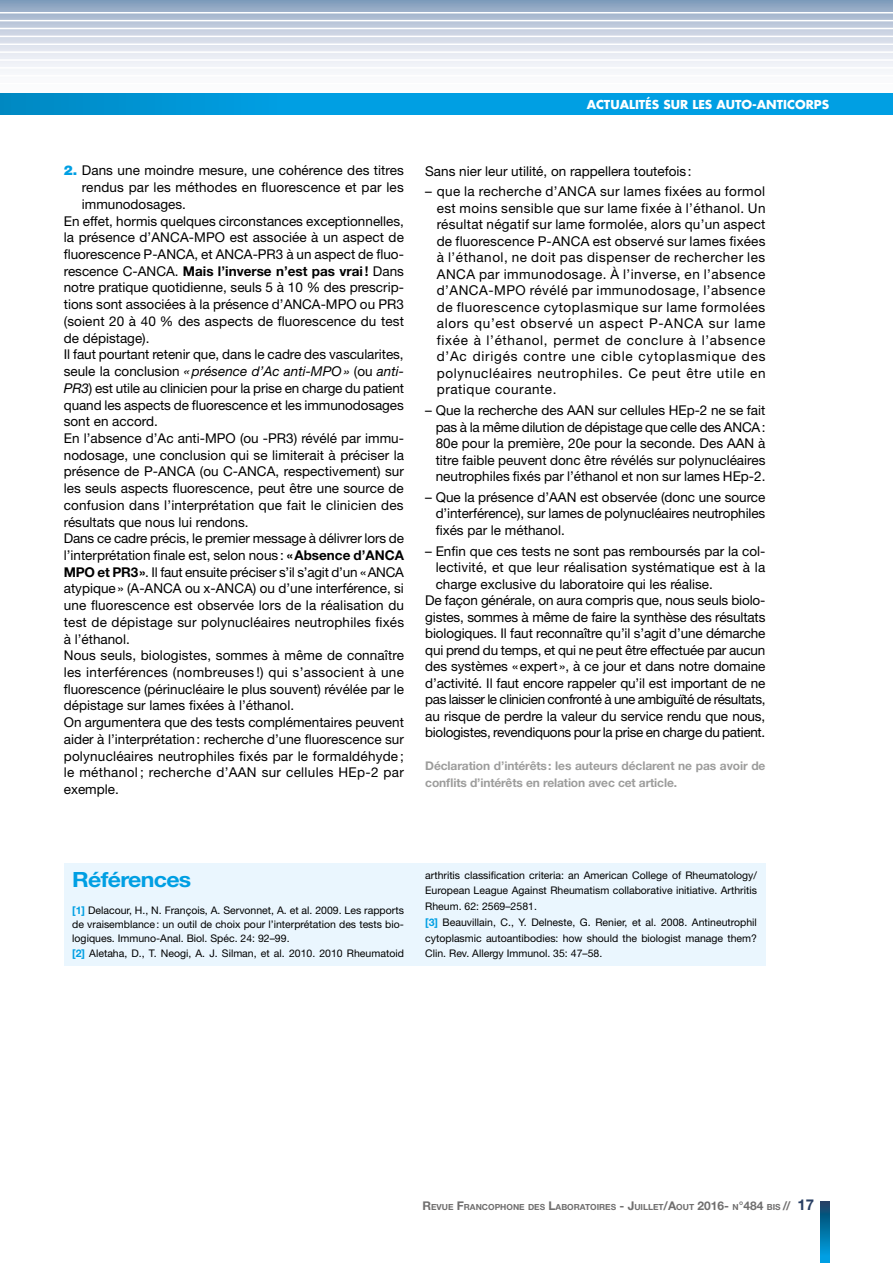
<style>
.page{position:relative;width:893px;height:1263px;background:#fff}
.page>*{position:absolute;margin:0;border:0;box-sizing:border-box;transform-origin:0 0}
.t1{font:700 21px "Helvetica Neue LT Std";letter-spacing:-.03em;color:#009fe3;scale:1.1 1}
.t2{font:13.5px/16.5px "Helvetica Neue LT Std";color:#000;text-align:justify}
.t3{font:13.5px "Helvetica Neue LT Std";letter-spacing:-.025em;color:#000}
.t4{font:13.5px "Helvetica Neue LT Std";letter-spacing:.025em;color:#000}
.t5{font:italic 13.5px "Helvetica Neue LT Std";color:#000}
.t6{font:700 13.5px "Helvetica Neue LT Std";color:#000}
.t7{font:700 12px/16.5px "Helvetica Neue LT Std";letter-spacing:-.01em;color:#9d9d9c}
.t8{font:700 12px "Futura Std";color:#fff}
.t9{font:10.5px/15.1px "Helvetica Neue LT Std";color:#000;text-align:justify}
.t10{font:700 8.4px "Helvetica Neue LT Std";color:#706f6f}
.s1{font-weight:900;color:#009fe3}
.s2{font-weight:400}
.s3{font-style:normal}
.s4{font-style:italic}
.s5{font-weight:700}
.s6{font-weight:700;color:#009fe3}
.s7{font-size:12px}
.s8{font-size:15px;color:#283f64}
</style>
<div class="page">
<svg style="left:0;top:0;width:893px;height:94px"></svg>
<hr style="left:0;top:12px;width:893px;height:2px;background:#fff">
<hr style="left:0;top:28px;width:893px;height:1px;background:#fff">
<hr style="left:0;top:44px;width:893px;height:1px;background:#fff">
<hr style="left:0;top:59px;width:893px;height:2px;background:#fff">
<hr style="left:0;top:75px;width:893px;height:2px;background:#fff">
<hr style="left:0;top:20px;width:893px;height:1px;background:#fff">
<hr style="left:0;top:36px;width:893px;height:1px;background:#fff">
<hr style="left:0;top:51px;width:893px;height:2px;background:#fff">
<hr style="left:0;top:67px;width:893px;height:2px;background:#fff">
<hr style="left:0;top:83px;width:893px;height:1px;background:#fff">
<div style="left:0;top:94px;width:893px;height:21px;background:linear-gradient(to right,#0093d1,#00a4ea)"></div>
<svg style="left:820px;top:1201px;width:9px;height:62px"></svg>
<div style="left:64px;top:863px;width:701px;height:102px;background:#eaf6fe"></div>
<p class="t8" style="left:587px;top:97px;width:244px">ACTUALITÉS SUR LES AUTO-ANTICORPS</p>
<p class="t2" style="left:64px;top:162px;width:342px"><span class="s1">2.</span> Dans une moindre mesure, une cohérence des titres</p>
<p class="t2" style="left:82px;top:179px;width:323px">rendus par les méthodes en fluorescence et par les</p>
<p class="t2" style="left:82px;top:196px;width:106px">immunodosages.</p>
<p class="t2" style="left:64px;top:212px;width:342px">En effet, hormis quelques circonstances exceptionnelles,</p>
<p class="t2" style="left:64px;top:229px;width:342px">la présence d’ANCA-MPO est associée à un aspect de</p>
<p class="t2" style="left:64px;top:246px;width:342px">fluorescence P-ANCA, et ANCA-PR3 à un aspect de fluo-</p>
<p class="t6" style="left:64px;top:263px;width:342px"><span class="s2">rescence C-ANCA.</span> Mais l’inverse n’est pas vrai ! <span class="s2">Dans</span></p>
<p class="t2" style="left:64px;top:279px;width:342px">notre pratique quotidienne, seuls 5 à 10 % des prescrip-</p>
<p class="t2" style="left:64px;top:296px;width:342px">tions sont associées à la présence d’ANCA-MPO ou PR3</p>
<p class="t2" style="left:64px;top:313px;width:342px">(soient 20 à 40 % des aspects de fluorescence du test</p>
<p class="t2" style="left:64px;top:329px;width:87px">de dépistage).</p>
<p class="t2" style="left:64px;top:346px;width:341px">Il faut pourtant retenir que, dans le cadre des vascularites,</p>
<p class="t5" style="left:64px;top:363px;width:342px"><span class="s3">seule la conclusion</span> «présence d’Ac anti-MPO» <span class="s3">(ou</span> anti-</p>
<p class="t2" style="left:64px;top:380px;width:342px"><span class="s4">PR3</span>) est utile au clinicien pour la prise en charge du patient</p>
<p class="t2" style="left:64px;top:396px;width:341px">quand les aspects de fluorescence et les immunodosages</p>
<p class="t2" style="left:64px;top:413px;width:96px">sont en accord.</p>
<p class="t2" style="left:64px;top:430px;width:342px">En l’absence d’Ac anti-MPO (ou -PR3) révélé par immu-</p>
<p class="t2" style="left:64px;top:446px;width:342px">nodosage, une conclusion qui se limiterait à préciser la</p>
<p class="t2" style="left:64px;top:463px;width:342px">présence de P-ANCA (ou C-ANCA, respectivement) sur</p>
<p class="t2" style="left:64px;top:480px;width:342px">les seuls aspects fluorescence, peut être une source de</p>
<p class="t2" style="left:64px;top:496px;width:341px">confusion dans l’interprétation que fait le clinicien des</p>
<p class="t2" style="left:64px;top:513px;width:186px">résultats que nous lui rendons.</p>
<p class="t2" style="left:64px;top:530px;width:342px">Dans ce cadre précis, le premier message à délivrer lors de</p>
<p class="t2" style="left:64px;top:547px;width:342px">l’interprétation finale est, selon nous : <span class="s5">«Absence d’ANCA</span></p>
<p class="t2" style="left:64px;top:563px;width:342px"><span class="s5">MPO et PR3»</span>. Il faut ensuite préciser s’il s’agit d’un «ANCA</p>
<p class="t2" style="left:64px;top:580px;width:342px">atypique» (A-ANCA ou x-ANCA) ou d’une interférence, si</p>
<p class="t2" style="left:64px;top:597px;width:342px">une fluorescence est observée lors de la réalisation du</p>
<p class="t2" style="left:64px;top:613px;width:342px">test de dépistage sur polynucléaires neutrophiles fixés</p>
<p class="t2" style="left:64px;top:630px;width:68px">à l’éthanol.</p>
<p class="t2" style="left:64px;top:647px;width:342px">Nous seuls, biologistes, sommes à même de connaître</p>
<p class="t4" style="left:64px;top:664px;width:342px">les interférences (nombreuses !) qui s’associent à une</p>
<p class="t2" style="left:64px;top:680px;width:342px">fluorescence (périnucléaire le plus souvent) révélée par le</p>
<p class="t2" style="left:64px;top:697px;width:232px">dépistage sur lames fixées à l’éthanol.</p>
<p class="t2" style="left:64px;top:714px;width:342px">On argumentera que des tests complémentaires peuvent</p>
<p class="t2" style="left:64px;top:730px;width:342px">aider à l’interprétation: recherche d’une fluorescence sur</p>
<p class="t2" style="left:64px;top:747px;width:342px">polynucléaires neutrophiles fixés par le formaldéhyde ;</p>
<p class="t4" style="left:64px;top:764px;width:342px">le méthanol ; recherche d’AAN sur cellules HEp-2 par</p>
<p class="t2" style="left:64px;top:781px;width:57px">exemple.</p>
<p class="t2" style="left:425px;top:162px;width:268px">Sans nier leur utilité, on rappellera toutefois:</p>
<p class="t2" style="left:437px;top:183px;width:330px;text-indent:-12px">– que la recherche d’ANCA sur lames fixées au formol est moins sensible que sur lame fixée à l’éthanol. Un résultat négatif sur lame formolée, alors qu’un aspect de fluorescence P-ANCA est observé sur lames fixées à l’éthanol, ne doit pas dispenser de rechercher les ANCA par immunodosage. À l’inverse, en l’absence d’ANCA-MPO révélé par immunodosage, l’absence de fluorescence cytoplasmique sur lame formolées alors qu’est observé un aspect P-ANCA sur lame fixée à l’éthanol, permet de conclure à l’absence d’Ac dirigés contre une cible cytoplasmique des polynucléaires neutrophiles. Ce peut être utile en pratique courante.</p>
<p class="t2" style="left:436px;top:402px;width:331px;text-indent:-11px">– Que la recherche des AAN sur cellules HEp-2 ne se fait pas à la même dilution de dépistage que celle des ANCA:<br>80e pour la première, 20e pour la seconde. Des AAN à titre faible peuvent donc être révélés sur polynucléaires neutrophiles fixés par l’éthanol et non sur lames HEp-2.</p>
<p class="t2" style="left:436px;top:489px;width:331px;text-indent:-11px">– Que la présence d’AAN est observée (donc une source d’interférence), sur lames de polynucléaires neutrophiles fixés par le méthanol.</p>
<p class="t2" style="left:425px;top:542px;width:342px">– Enfin que ces tests ne sont pas remboursés par la col-</p>
<p class="t2" style="left:436px;top:559px;width:331px">lectivité, et que leur réalisation systématique est à la</p>
<p class="t2" style="left:436px;top:575px;width:279px">charge exclusive du laboratoire qui les réalise.</p>
<p class="t2" style="left:425px;top:592px;width:342px">De façon générale, on aura compris que, nous seuls biolo-</p>
<p class="t2" style="left:425px;top:608px;width:342px">gistes, sommes à même de faire la synthèse des résultats</p>
<p class="t2" style="left:425px;top:625px;width:342px">biologiques. Il faut reconnaître qu’il s’agit d’une démarche</p>
<p class="t2" style="left:425px;top:641px;width:342px">qui prend du temps, et qui ne peut être effectuée par aucun</p>
<p class="t2" style="left:425px;top:658px;width:342px">des systèmes «expert», à ce jour et dans notre domaine</p>
<p class="t2" style="left:425px;top:674px;width:342px">d’activité. Il faut encore rappeler qu’il est important de ne</p>
<p class="t3" style="left:425px;top:691px;width:342px">pas laisser le clinicien confronté à une ambiguïté de résultats,</p>
<p class="t2" style="left:425px;top:707px;width:342px">au risque de perdre la valeur du service rendu que nous,</p>
<p class="t3" style="left:425px;top:724px;width:342px">biologistes, revendiquons pour la prise en charge du patient.</p>
<p class="t7" style="left:425px;top:757px;width:342px">Déclaration d’intérêts: les auteurs déclarent ne pas avoir de conflits d’intérêts en relation avec cet article.</p>
<h1 class="t1" style="left:72px;top:866px;width:110px">Références</h1>
<p class="t9" style="left:72px;top:903px;width:333px;line-height:13.6px"><span class="s6">[1]</span> Delacour, H., N. François, A. Servonnet, A. et al. 2009. Les rapports de vraisemblance: un outil de choix pour l’interprétation des tests bio&shy;logiques. Immuno-Anal. Biol. Spéc. 24: 92–99.</p>
<p class="t9" style="left:72px;top:945px;width:333px"><span class="s6">[2]</span> Aletaha, D., T. Neogi, A. J. Silman, et al. 2010. 2010 Rheumatoid</p>
<p class="t9" style="left:425px;top:868px;width:333px">arthritis classification criteria: an American College of Rheumatology/ European League Against Rheumatism collaborative initiative. Arthritis Rheum. 62: 2569–2581.</p>
<p class="t9" style="left:425px;top:915px;width:333px"><span class="s6">[3]</span> Beauvillain, C., Y. Delneste, G. Renier, et al. 2008. Antineutrophil cytoplasmic autoantibodies: how should the biologist manage them?<br>Clin. Rev. Allergy Immunol. 35: 47–58.</p>
<p class="t10" style="left:422px;top:1202px;width:393px"><span class="s7">R</span>EVUE <span class="s7">F</span>RANCOPHONE DES <span class="s7">L</span>ABORATOIRES <span class="s7">- J</span>UILLET<span class="s7">/A</span>OUT <span class="s7">2016-</span> N<span class="s7">°484</span> BIS <span class="s7">//</span> <span class="s8">17</span></p>
</div>
